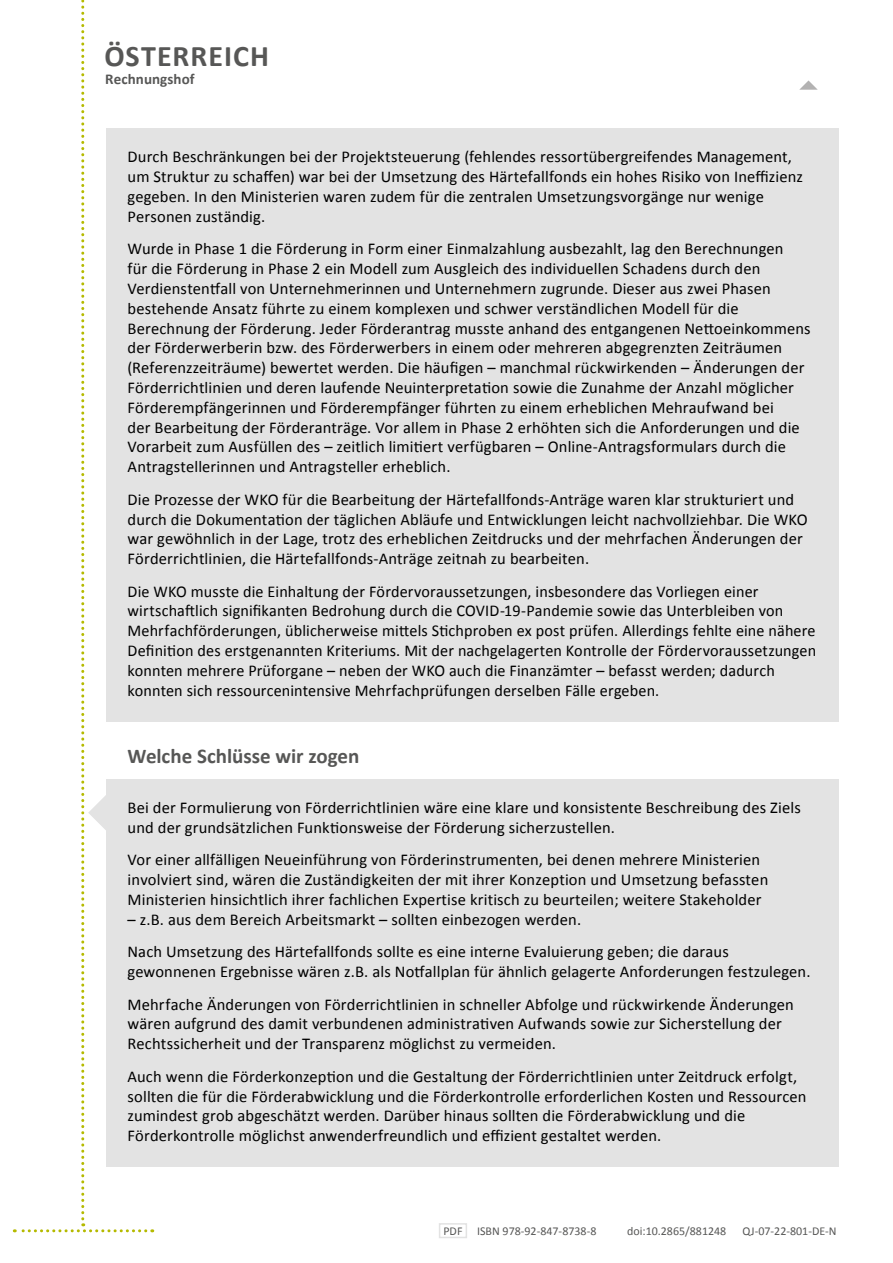
<style>
.page{position:relative;width:893px;height:1263px;background:#fff}
.page>*{position:absolute;margin:0;border:0;box-sizing:border-box;transform-origin:0 0}
.Country-Second{font:700 30px "Calibri";letter-spacing:.035em;color:#575756}
.t1{font:700 21px "Calibri";letter-spacing:-.005em;color:#575756}
.t2{font:16.5px/19.8px "Calibri";letter-spacing:.01em;color:#000}
.SaiName_Second{font:700 15px "Calibri";letter-spacing:.005em;color:#575756}
.Identifiers{font:12px "Calibri";color:#575756}
</style>
<div class="page">
<div style="left:106px;top:129px;width:733px;height:118px;background:#e3e3e3"></div>
<div style="left:106px;top:221px;width:733px;height:276px;background:#e3e3e3"></div>
<div style="left:106px;top:471px;width:733px;height:118px;background:#e3e3e3"></div>
<div style="left:106px;top:563px;width:733px;height:158px;background:#e3e3e3"></div>
<div style="left:106px;top:779px;width:733px;height:79px;background:#e3e3e3"></div>
<div style="left:106px;top:832px;width:733px;height:118px;background:#e3e3e3"></div>
<div style="left:106px;top:924px;width:733px;height:78px;background:#e3e3e3"></div>
<div style="left:106px;top:976px;width:733px;height:99px;background:#e3e3e3"></div>
<div style="left:106px;top:1048px;width:733px;height:119px;background:#e3e3e3"></div>
<svg style="left:14px;top:0;width:132px;height:1232px"></svg>
<svg style="left:799px;top:80px;width:19px;height:10px"></svg>
<div style="left:439px;top:1223px;width:28px;height:15px;border:2px solid #e3e3e3"></div>
<p class="Country-Second" style="left:104px;top:35px;width:166px">ÖSTERREICH</p>
<p class="SaiName_Second" style="left:105px;top:68px;width:91px">Rechnungshof</p>
<p class="t2" style="left:128px;top:147px;width:677px">Durch Beschränkungen bei der Projektsteuerung (fehlendes ressortübergreifendes Management, um Struktur zu schaffen) war bei der Umsetzung des Härtefallfonds ein hohes Risiko von Ineffizienz gegeben. In den Ministerien waren zudem für die zentralen Umsetzungsvorgänge nur wenige Personen zuständig.</p>
<p class="t2" style="left:128px;top:238px;width:685px">Wurde in Phase 1 die Förderung in Form einer Einmalzahlung ausbezahlt, lag den Berechnungen<br>für die Förderung in Phase 2 ein Modell zum Ausgleich des individuellen Schadens durch den Verdienstentfall von Unternehmerinnen und Unternehmern zugrunde. Dieser aus zwei Phasen bestehende Ansatz führte zu einem komplexen und schwer verständlichen Modell für die Berechnung der Förderung. Jeder Förderantrag musste anhand des entgangenen Nettoeinkommens der Förderwerberin bzw. des Förderwerbers in einem oder mehreren abgegrenzten Zeiträumen (Referenzzeiträume) bewertet werden. Die häufigen – manchmal rückwirkenden – Änderungen der Förderrichtlinien und deren laufende Neuinterpretation sowie die Zunahme der Anzahl möglicher Förderempfängerinnen und Förderempfänger führten zu einem erheblichen Mehraufwand bei<br>der Bearbeitung der Förderanträge. Vor allem in Phase 2 erhöhten sich die Anforderungen und die Vorarbeit zum Ausfüllen des – zeitlich limitiert verfügbaren – Online-Antragsformulars durch die Antragstellerinnen und Antragsteller erheblich.</p>
<p class="t2" style="left:128px;top:489px;width:682px">Die Prozesse der WKO für die Bearbeitung der Härtefallfonds-Anträge waren klar strukturiert und durch die Dokumentation der täglichen Abläufe und Entwicklungen leicht nachvollziehbar. Die WKO war gewöhnlich in der Lage, trotz des erheblichen Zeitdrucks und der mehrfachen Änderungen der Förderrichtlinien, die Härtefallfonds-Anträge zeitnah zu bearbeiten.</p>
<p class="t2" style="left:128px;top:581px;width:690px">Die WKO musste die Einhaltung der Fördervoraussetzungen, insbesondere das Vorliegen einer wirtschaftlich signifikanten Bedrohung durch die COVID-19-Pandemie sowie das Unterbleiben von Mehrfachförderungen, üblicherweise mittels Stichproben ex post prüfen. Allerdings fehlte eine nähere Definition des erstgenannten Kriteriums. Mit der nachgelagerten Kontrolle der Fördervoraussetzungen konnten mehrere Prüforgane – neben der WKO auch die Finanzämter – befasst werden; dadurch konnten sich ressourcenintensive Mehrfachprüfungen derselben Fälle ergeben.</p>
<h2 class="t1" style="left:128px;top:742px;width:233px">Welche Schlüsse wir zogen</h2>
<p class="t2" style="left:128px;top:797px;width:675px">Bei der Formulierung von Förderrichtlinien wäre eine klare und konsistente Beschreibung des Ziels und der grundsätzlichen Funktionsweise der Förderung sicherzustellen.</p>
<p class="t2" style="left:128px;top:849px;width:642px">Vor einer allfälligen Neueinführung von Förderinstrumenten, bei denen mehrere Ministerien involviert sind, wären die Zuständigkeiten der mit ihrer Konzeption und Umsetzung befassten<br>Ministerien hinsichtlich ihrer fachlichen Expertise kritisch zu beurteilen; weitere Stakeholder</p>
<p class="t2" style="left:128px;top:909px;width:455px">– z.B. aus dem Bereich Arbeitsmarkt – sollten einbezogen werden.</p>
<p class="t2" style="left:128px;top:941px;width:684px">Nach Umsetzung des Härtefallfonds sollte es eine interne Evaluierung geben; die daraus gewonnenen Ergebnisse wären z.B. als Notfallplan für ähnlich gelagerte Anforderungen festzulegen.</p>
<p class="t2" style="left:128px;top:994px;width:668px">Mehrfache Änderungen von Förderrichtlinien in schneller Abfolge und rückwirkende Änderungen wären aufgrund des damit verbundenen administrativen Aufwands sowie zur Sicherstellung der<br>Rechtssicherheit und der Transparenz möglichst zu vermeiden.</p>
<p class="t2" style="left:128px;top:1066px;width:680px">Auch wenn die Förderkonzeption und die Gestaltung der Förderrichtlinien unter Zeitdruck erfolgt, sollten die für die Förderabwicklung und die Förderkontrolle erforderlichen Kosten und Ressourcen zumindest grob abgeschätzt werden. Darüber hinaus sollten die Förderabwicklung und die Förderkontrolle möglichst anwenderfreundlich und effizient gestaltet werden.</p>
<p class="Identifiers" style="left:443px;top:1223px;width:21px">PDF</p>
<p class="Identifiers" style="left:477px;top:1223px;width:121px">ISBN 978-92-847-8738-8</p>
<p class="Identifiers" style="left:627px;top:1223px;width:101px">doi:10.2865/881248</p>
<p class="Identifiers" style="left:743px;top:1223px;width:95px">QJ-07-22-801-DE-N</p>
</div>
